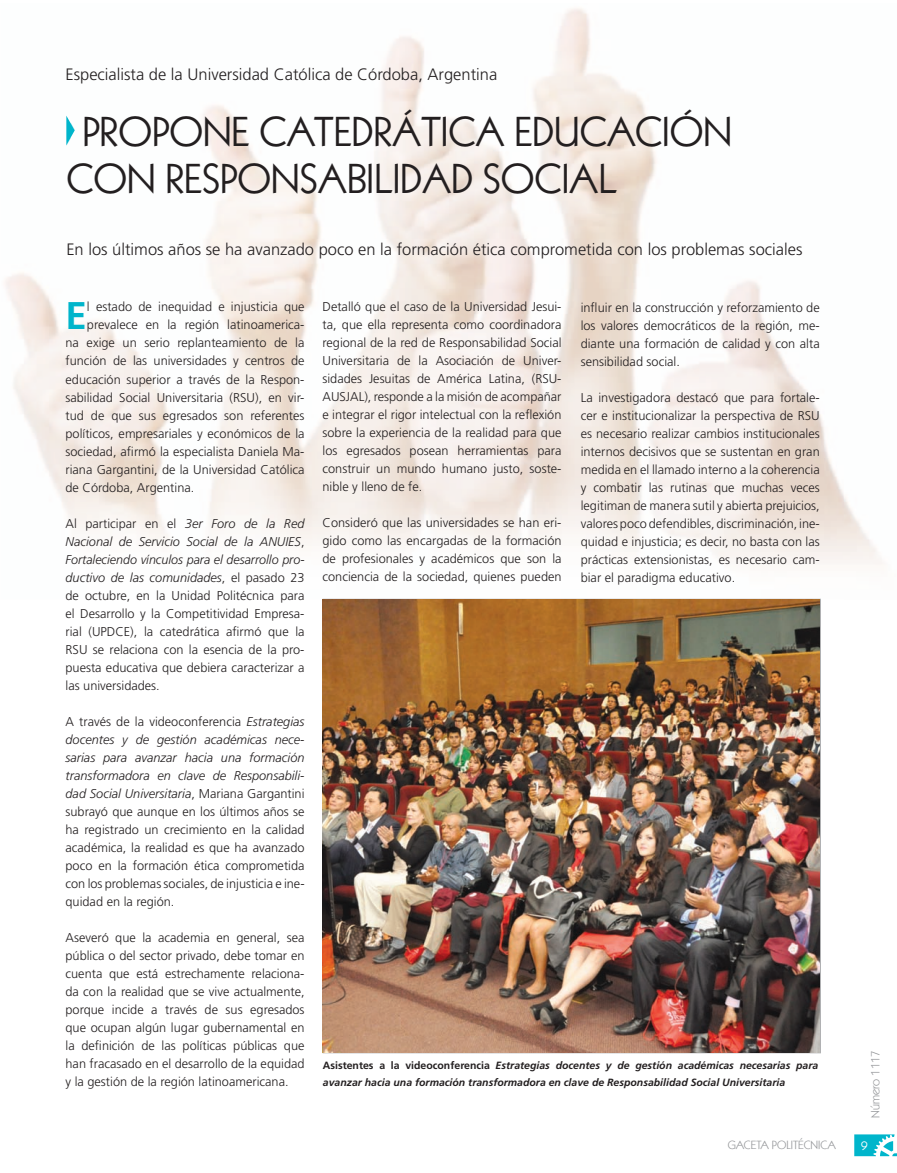
<style>
.page{position:relative;width:897px;height:1173px;background:#fff}
.page>*{position:absolute;margin:0;border:0;box-sizing:border-box;transform-origin:0 0}
.t1{font:40.5px/47.2px "Kabel";color:#231f20}
.t2{font:700 38.55px "Frutiger";color:#00b5cb}
.t3{font:300 16.5px "Frutiger";color:#231f20}
.t4{font:13.5px "Kabel";color:#fff}
.t5{font:300 12.75px/18px "Frutiger";color:#231f20;text-align:justify}
.t6{font:12px "Kabel IT Cby BT";color:#939598}
.t7{font:italic 700 10.5px/16.5px "Frutiger";color:#231f20}
.s1{font-style:italic}
.s2{font-style:normal}
</style>
<div class="page">
<svg style="left:854px;top:1134px;width:42px;height:22px"></svg>
<img style="left:5px;top:8px;width:878px;height:591px">
<svg style="left:66px;top:116px;width:9px;height:29px"></svg>
<img style="left:322px;top:599px;width:497px;height:454px">
<p class="t3" style="left:65px;top:65px;width:433px">Especialista de la Universidad Católica de Córdoba, Argentina</p>
<h1 class="t1" style="left:67px;top:109px;width:666px;text-indent:16px">PROPONE CATEDRÁTICA EDUCACIÓN<br>CON RESPONSABILIDAD SOCIAL</h1>
<p class="t3" style="left:66px;top:239px;width:737px">En los últimos años se ha avanzado poco en la formación ética comprometida con los problemas sociales</p>
<h2 class="t2" style="left:66px;top:293px;width:23px">E</h2>
<p class="t5" style="left:87px;top:298px;width:219px">l estado de inequidad e injusticia que</p>
<p class="t5" style="left:87px;top:316px;width:219px">prevalece en la región latinoamerica-</p>
<p class="t5" style="left:65px;top:334px;width:240px">na exige un serio replanteamiento de la</p>
<p class="t5" style="left:65px;top:352px;width:240px">función de las universidades y centros de</p>
<p class="t5" style="left:65px;top:370px;width:240px">educación superior a través de la Respon-</p>
<p class="t5" style="left:65px;top:388px;width:240px">sabilidad Social Universitaria (RSU), en vir-</p>
<p class="t5" style="left:65px;top:406px;width:240px">tud de que sus egresados son referentes</p>
<p class="t5" style="left:65px;top:424px;width:240px">políticos, empresariales y económicos de la</p>
<p class="t5" style="left:65px;top:442px;width:240px">sociedad, afirmó la especialista Daniela Ma-</p>
<p class="t5" style="left:65px;top:460px;width:240px">riana Gargantini, de la Universidad Católica</p>
<p class="t5" style="left:65px;top:478px;width:130px">de Córdoba, Argentina.</p>
<p class="t5" style="left:65px;top:514px;width:240px">Al participar en el <span class="s1">3er Foro de la Red Nacional de Servicio Social de la ANUIES</span>, <span class="s1">For taleciendo vínculos para el desarrollo pro&shy;ductivo de las comunidades</span>, el pasado 23 de octubre, en la Unidad Politécnica para el Desarrollo y la Competitividad Empresa&shy;rial (UPDCE), la catedrática afirmó que la RSU se relaciona con la esencia de la pro&shy;puesta educativa que debiera caracterizar a las universidades.</p>
<p class="t5" style="left:66px;top:712px;width:240px">A través de la videoconferencia <span class="s1">Estrategias docentes y de gestión académicas nece&shy;sarias para avanzar hacia una formación transformadora en clave de Responsabili&shy;dad Social Universitaria</span>, Mariana Gargantini subrayó que aunque en los últimos años se ha registrado un crecimiento en la calidad académica, la realidad es que ha avanzado poco en la formación ética comprometida con los problemas sociales, de injusticia e ine&shy;quidad en la región.</p>
<p class="t5" style="left:66px;top:928px;width:240px">Aseveró que la academia en general, sea pública o del sector privado, debe tomar en cuenta que está estrechamente relaciona&shy;da con la realidad que se vive actualmente, porque incide a través de sus egresados que ocupan algún lugar gubernamental en la definición de las políticas públicas que han fracasado en el desarrollo de la equidad y la gestión de la región latinoamericana.</p>
<p class="t5" style="left:322px;top:298px;width:240px">Detalló que el caso de la Universidad Jesui&shy;ta, que ella representa como coordinadora regional de la red de Responsabilidad So cial Universitaria de la Asociación de Univer&shy;sidades Jesuitas de América Latina, (RSU-AUSJAL), responde a la misión de acompañar e integrar el rigor intelectual con la reflexión sobre la experiencia de la realidad para que los egresados posean herramientas para construir un mundo humano justo, soste&shy;nible y lleno de fe.</p>
<p class="t5" style="left:322px;top:514px;width:240px">Consideró que las universidades se han eri&shy;gido como las encargadas de la formación de profesionales y académicos que son la conciencia de la sociedad, quienes pueden</p>
<p class="t5" style="left:580px;top:298px;width:240px">influir en la construcción y reforzamiento de los valores democráticos de la región, me&shy;diante una formación de calidad y con alta sen sibilidad social.</p>
<p class="t5" style="left:580px;top:388px;width:240px">La investigadora destacó que para fortale&shy;cer e institucionalizar la perspectiva de RSU es necesario realizar cambios institucionales internos decisivos que se sustentan en gran medida en el llamado interno a la coherencia y combatir las rutinas que muchas veces legitiman de manera sutil y abierta prejuicios, valores poco defendibles, discriminación, ine&shy;quidad e injusticia; es decir, no basta con las prácticas extensionistas, es necesario cam&shy;biar el paradigma educativo.</p>
<p class="t7" style="left:323px;top:1057px;width:497px"><span class="s2">Asistentes a la videoconferencia</span> Estrategias docentes y de gestión académicas necesarias para avanzar hacia una formación transformadora en clave de Responsabilidad Social Universitaria</p>
<p class="t6" style="left:867px;top:1118px;width:69px;rotate:-90deg">Número 1117</p>
<p class="t6" style="left:727px;top:1137px;width:109px">GACETA POLITÉCNICA</p>
<p class="t4" style="left:861px;top:1137px;width:8px">9</p>
</div>
